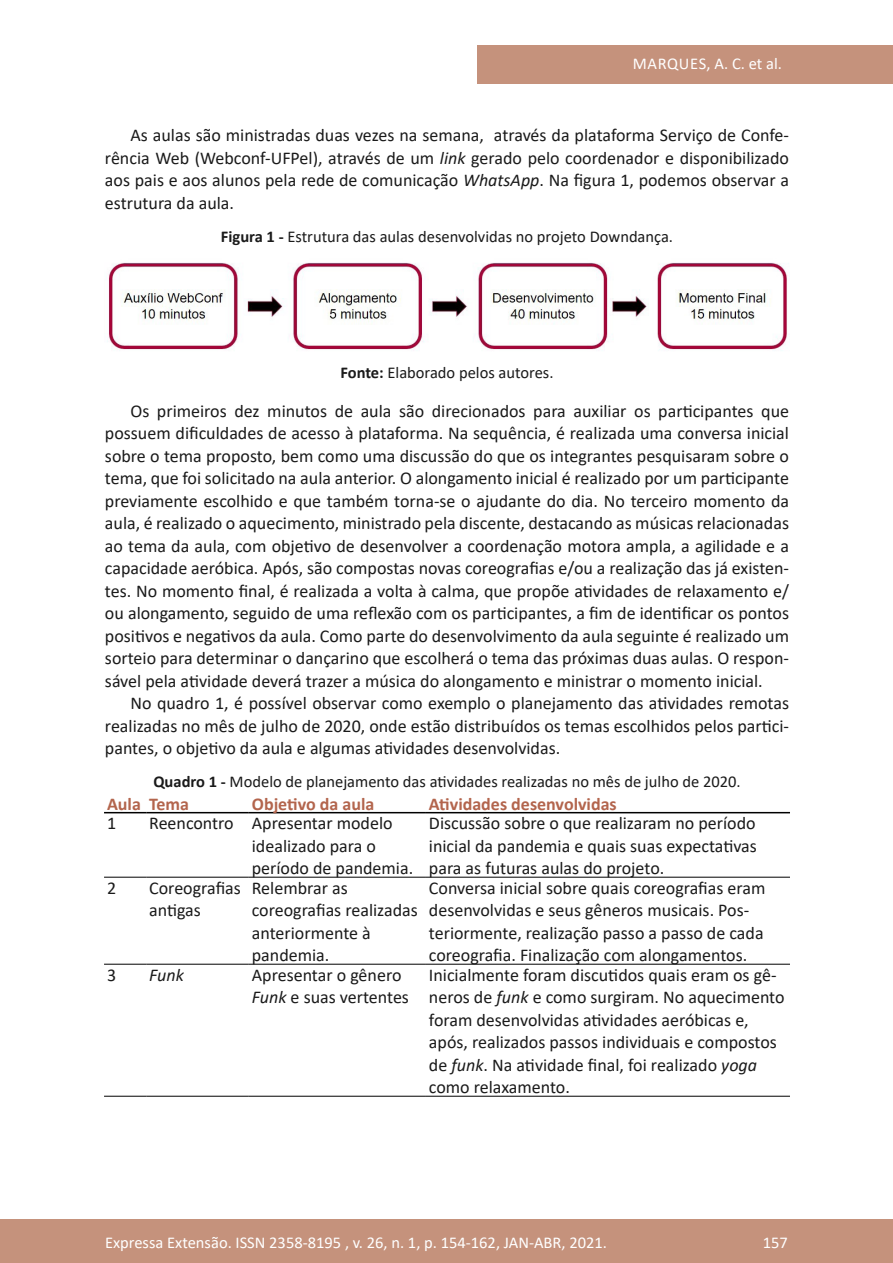
<style>
.page{position:relative;width:893px;height:1263px;background:#fff}
.page>*{position:absolute;margin:0;border:0;box-sizing:border-box;transform-origin:0 0}
.texto{font:18px/22.5px "Calibri";color:#1a1a1a;text-align:justify}
.Tabela{font:18px/22.5px "Calibri";color:#1a1a1a}
.Cabeçalho{font:700 18px "Calibri";color:#b3654d}
.Tabela-2{font:italic 18px "Calibri";color:#1a1a1a}
.legenda{font:16.5px "Calibri";color:#1a1a1a}
.t1{font:16.5px "Calibri";color:#fff}
.t2{font:16.5px "Calibri";letter-spacing:.035em;color:#fff}
.s1{font-style:italic}
.s2{font-weight:700}
</style>
<div class="page">
<div style="left:0;top:1219px;width:893px;height:44px;background:#c5927c"></div>
<div style="left:477px;top:45px;width:416px;height:39px;background:#c5927c"></div>
<img style="left:107px;top:262px;width:682px;height:89px">
<hr style="left:104px;top:812px;width:42px;height:1px;background:#000">
<hr style="left:146px;top:812px;width:103px;height:1px;background:#000">
<hr style="left:249px;top:812px;width:177px;height:1px;background:#000">
<hr style="left:426px;top:812px;width:364px;height:1px;background:#000">
<hr style="left:104px;top:877px;width:42px;height:1px;background:#000">
<hr style="left:146px;top:877px;width:103px;height:1px;background:#000">
<hr style="left:249px;top:877px;width:177px;height:1px;background:#000">
<hr style="left:426px;top:877px;width:364px;height:1px;background:#000">
<hr style="left:104px;top:964px;width:42px;height:1px;background:#000">
<hr style="left:146px;top:964px;width:103px;height:1px;background:#000">
<hr style="left:249px;top:964px;width:177px;height:1px;background:#000">
<hr style="left:426px;top:964px;width:364px;height:1px;background:#000">
<hr style="left:104px;top:1096px;width:42px;height:1px;background:#000">
<hr style="left:146px;top:1096px;width:103px;height:1px;background:#000">
<hr style="left:249px;top:1096px;width:177px;height:1px;background:#000">
<hr style="left:426px;top:1096px;width:364px;height:1px;background:#000">
<p class="t2" style="left:633px;top:52px;width:151px">MARQUES, A. C. et al.</p>
<p class="texto" style="left:105px;top:123px;width:686px;text-indent:26px">As aulas são ministradas duas vezes na semana, através da plataforma Serviço de Confe&shy;rência Web (Webconf-UFPel), através de um <span class="s1">link</span> gerado pelo coordenador e disponibilizado aos pais e aos alunos pela rede de comunicação <span class="s1">WhatsApp</span>. Na figura 1, podemos observar a estrutura da aula.</p>
<p class="legenda" style="left:221px;top:225px;width:454px"><span class="s2">Figura 1 -</span> Estrutura das aulas desenvolvidas no projeto Downdança.</p>
<p class="legenda" style="left:340px;top:361px;width:215px"><span class="s2">Fonte:</span> Elaborado pelos autores.</p>
<p class="texto" style="left:105px;top:399px;width:686px;text-indent:26px">Os primeiros dez minutos de aula são direcionados para auxiliar os participantes que possuem dificuldades de acesso à plataforma. Na sequência, é realizada uma conversa inicial sobre o tema proposto, bem como uma discussão do que os integrantes pesquisaram sobre o tema, que foi solicitado na aula anterior. O alongamento inicial é realizado por um participante previamente escolhido e que também torna-se o ajudante do dia. No terceiro momento da aula, é realizado o aquecimento, ministrado pela discente, destacando as músicas relacionadas ao tema da aula, com objetivo de desenvolver a coordenação motora ampla, a agilidade e a capacidade aeróbica. Após, são compostas novas coreografias e/ou a realização das já existen&shy;tes. No momento final, é realizada a volta à calma, que propõe atividades de relaxamento e/ ou alongamento, seguido de uma reflexão com os participantes, a fim de identificar os pontos positivos e negativos da aula. Como parte do desenvolvimento da aula seguinte é realizado um sorteio para determinar o dançarino que escolherá o tema das próximas duas aulas. O respon&shy;sável pela atividade deverá trazer a música do alongamento e ministrar o momento inicial.</p>
<p class="texto" style="left:105px;top:691px;width:686px;text-indent:26px">No quadro 1, é possível observar como exemplo o planejamento das atividades remotas realizadas no mês de julho de 2020, onde estão distribuídos os temas escolhidos pelos partici&shy;pantes, o objetivo da aula e algumas atividades desenvolvidas.</p>
<p class="legenda" style="left:153px;top:770px;width:589px"><span class="s2">Quadro 1 -</span> Modelo de planejamento das atividades realizadas no mês de julho de 2020.</p>
<p class="Cabeçalho" style="left:107px;top:791px;width:35px">Aula</p>
<p class="Cabeçalho" style="left:149px;top:791px;width:41px">Tema</p>
<p class="Cabeçalho" style="left:252px;top:791px;width:124px">Objetivo da aula</p>
<p class="Cabeçalho" style="left:429px;top:791px;width:189px">Atividades desenvolvidas</p>
<p class="Tabela" style="left:107px;top:811px;width:11px">1</p>
<p class="Tabela" style="left:149px;top:811px;width:86px">Reencontro</p>
<p class="Tabela" style="left:252px;top:811px;width:163px">Apresentar modelo idealizado para o período de pandemia.</p>
<p class="Tabela" style="left:429px;top:811px;width:329px;text-align:justify">Discussão sobre o que realizaram no período inicial da pandemia e quais suas expectativas para as futuras aulas do projeto.</p>
<p class="Tabela" style="left:107px;top:876px;width:11px">2</p>
<p class="Tabela" style="left:149px;top:876px;width:93px">Coreografias</p>
<p class="Tabela" style="left:149px;top:898px;width:53px">antigas</p>
<p class="Tabela" style="left:252px;top:876px;width:168px">Relembrar as coreografias realizadas anteriormente à pandemia.</p>
<p class="Tabela" style="left:429px;top:876px;width:338px">Conversa inicial sobre quais coreografias eram desenvolvidas e seus gêneros musicais. Pos&shy;teriormente, realização passo a passo de cada coreografia. Finalização com alongamentos.</p>
<p class="Tabela" style="left:107px;top:963px;width:11px">3</p>
<p class="Tabela-2" style="left:149px;top:962px;width:36px">Funk</p>
<p class="Tabela" style="left:252px;top:963px;width:159px">Apresentar o gênero<br><span class="s1">Funk</span> e suas vertentes</p>
<p class="Tabela" style="left:429px;top:963px;width:357px">Inicialmente foram discutidos quais eram os gê&shy;neros de <span class="s1">funk</span> e como surgiram. No aquecimento foram desenvolvidas atividades aeróbicas e, após, realizados passos individuais e compostos de <span class="s1">funk</span>. Na atividade final, foi realizado <span class="s1">yoga </span>como relaxamento.</p>
<p class="t1" style="left:105px;top:1230px;width:503px">Expressa Extensão. ISSN 2358-8195 , v. 26, n. 1, p. 154-162, JAN-ABR, 2021.</p>
<p class="t1" style="left:763px;top:1230px;width:27px">157</p>
</div>
